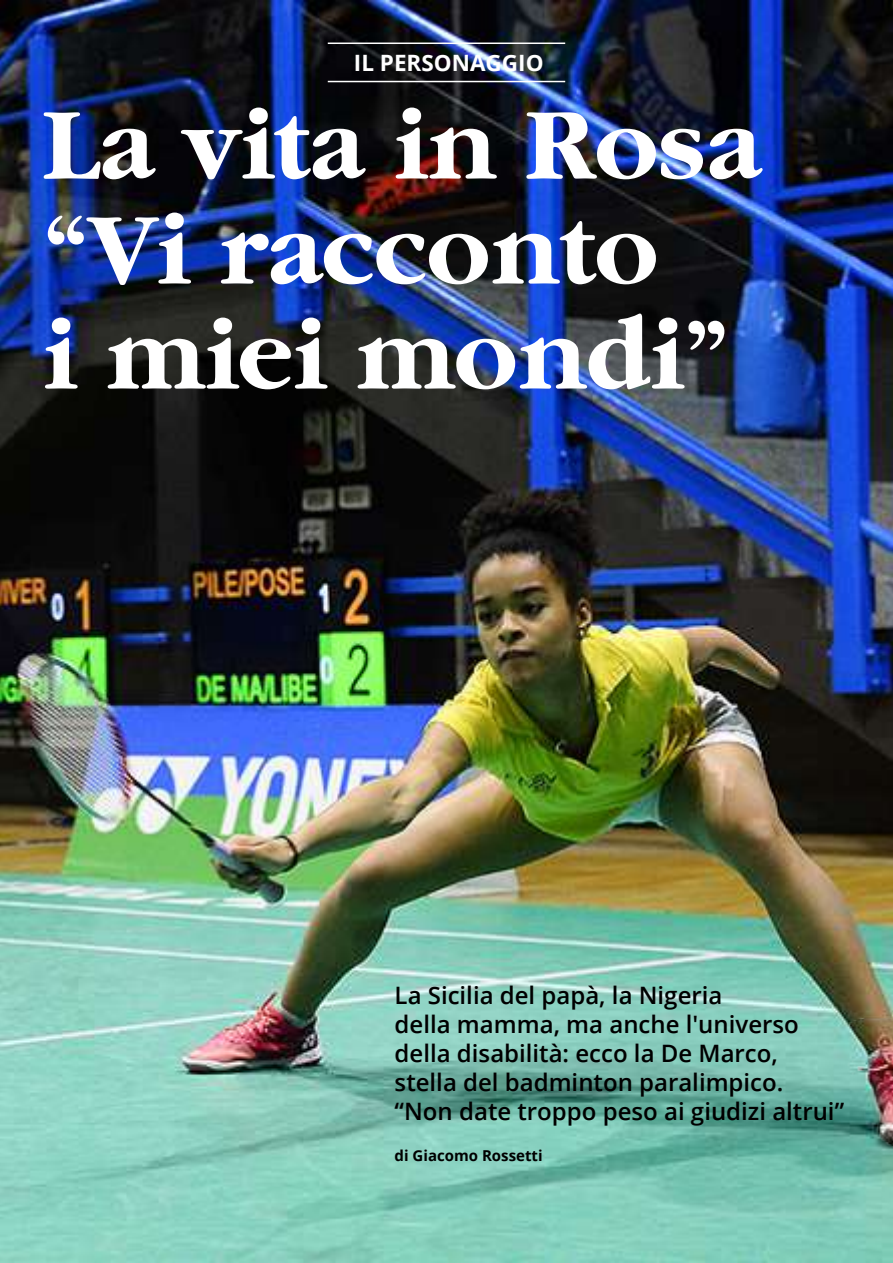
<style>
.page{position:relative;width:893px;height:1263px;background:#fff}
.page>*{position:absolute;margin:0;border:0;box-sizing:border-box;transform-origin:0 0}
.t1{font:900 105px/105px "Garamond Black S Si";color:#fff}
.t2{font:600 24px/28.8px "Open Sans";color:#000}
.t3{font:700 22.5px "Open Sans";color:#fff}
.t4{font:700 15px "Open Sans";color:#000}
</style>
<div class="page">
<img style="left:0;top:0;width:893px;height:1263px">
<hr style="left:328px;top:43px;width:237px;height:1px;background:#fff">
<hr style="left:328px;top:81px;width:237px;height:1px;background:#fff">
<p class="t3" style="left:354px;top:47px;width:191px">IL PERSONAGGIO</p>
<h1 class="t1" style="left:43px;top:92px;width:720px">La vita in Rosa “Vi racconto<br>i miei mondi”</h1>
<p class="t2" style="left:395px;top:981px;width:451px">La Sicilia del papà, la Nigeria<br>della mamma, ma anche l'universo della disabilità: ecco la De Marco, stella del badminton paralimpico. “Non date troppo peso ai giudizi altrui”</p>
<p class="t4" style="left:395px;top:1144px;width:149px">di Giacomo Rossetti</p>
</div>
